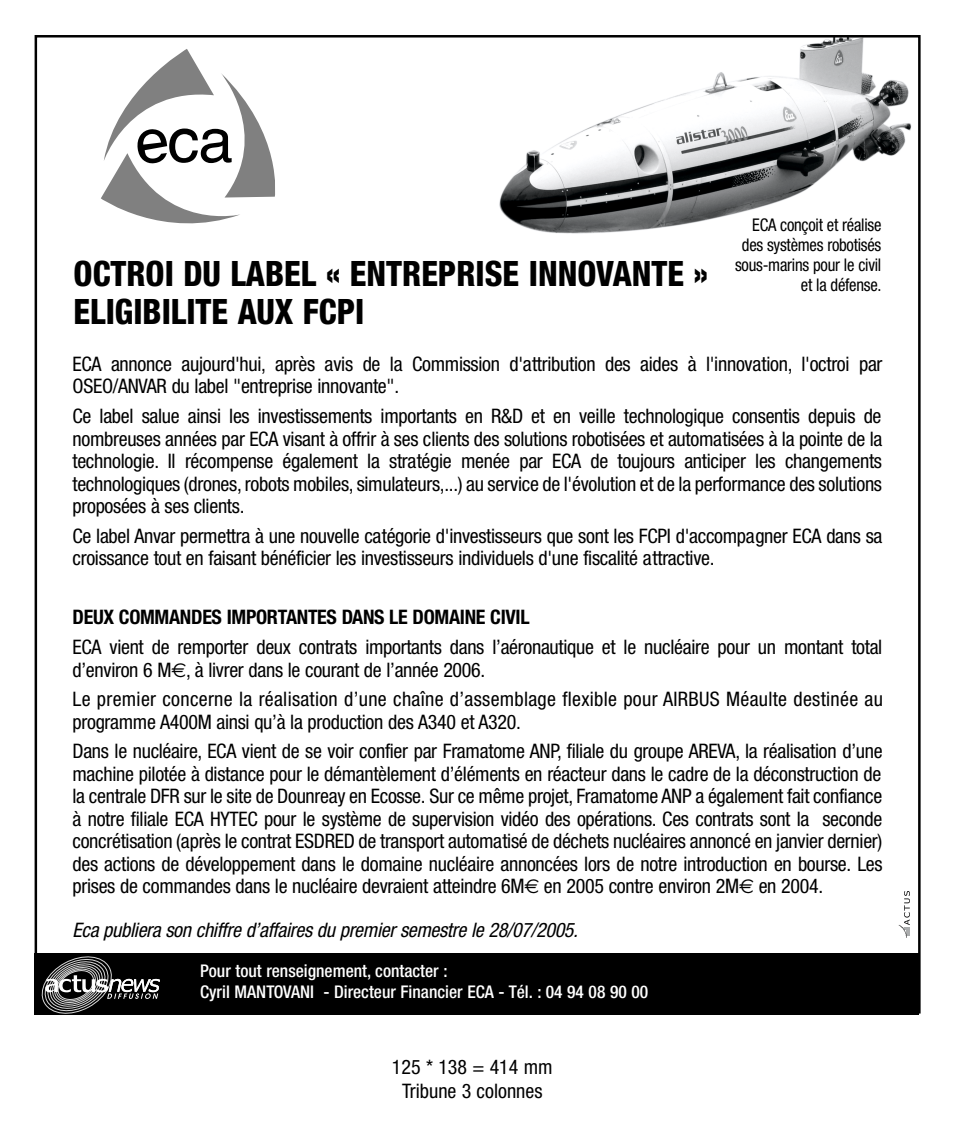
<style>
.page{position:relative;width:953px;height:1134px;background:#fff}
.page>*{position:absolute;margin:0;border:0;box-sizing:border-box;transform-origin:0 0}
.t1{font:800 condensed 35px/37.5px "Helvetica Neue";color:#000;scale:.95 1}
.t2{font:condensed 20px/22.5px "Helvetica Neue";letter-spacing:-.015em;color:#000}
.t3{font:condensed 20px/22.5px "Helvetica Neue";letter-spacing:.015em;color:#000}
.t4{font:italic condensed 20px "Helvetica Neue";letter-spacing:-.015em;color:#000}
.t5{font:700 condensed 20px "Helvetica Neue";letter-spacing:-.015em;color:#000}
.t6{font:500 condensed 17.5px/21px "Helvetica Neue";color:#fff}
.t7{font:condensed 17.5px/20px "Helvetica Neue";letter-spacing:-.015em;color:#000;text-align:right;scale:.95 1}
.s1{font-family:"Euro Sans";font-stretch:normal}
</style>
<div class="page">
<img style="left:499px;top:38px;width:413px;height:196px">
<svg style="left:101px;top:49px;width:174px;height:175px"></svg>
<div style="left:35px;top:953px;width:883px;height:61px;background:#000"></div>
<svg style="left:41px;top:956px;width:119px;height:58px"></svg>
<svg style="left:898px;top:891px;width:12px;height:47px"></svg>
<h1 class="t1" style="left:74px;top:258px;width:670px">OCTROI DU LABEL « ENTREPRISE INNOVANTE »<br>ELIGIBILITE AUX FCPI</h1>
<p class="t7" style="left:735px;top:216px;width:156px">ECA conçoit et réalise des systèmes robotisés sous-marins pour le civil et la défense.</p>
<p class="t2" style="left:73px;top:354px;width:811px">ECA annonce aujourd'hui, après avis de la Commission d'attribution des aides à l'innovation, l'octroi par<br>OSEO/ANVAR du label "entreprise innovante".</p>
<p class="t2" style="left:73px;top:406px;width:811px;text-align:justify">Ce label salue ainsi les investissements importants en R&amp;D et en veille technologique consentis depuis de nombreuses années par ECA visant à offrir à ses clients des solutions robotisées et automatisées à la pointe de la technologie. Il récompense également la stratégie menée par ECA de toujours anticiper les changements technologiques (drones, robots mobiles, simulateurs,...) au service de l'évolution et de la performance des solutions proposées à ses clients.</p>
<p class="t2" style="left:73px;top:526px;width:811px">Ce label Anvar permettra à une nouvelle catégorie d'investisseurs que sont les FCPI d'accompagner ECA dans sa croissance tout en faisant bénéficier les investisseurs individuels d'une fiscalité attractive.</p>
<p class="t5" style="left:73px;top:610px;width:459px">DEUX COMMANDES IMPORTANTES DANS LE DOMAINE CIVIL</p>
<p class="t2" style="left:73px;top:637px;width:811px">ECA vient de remporter deux contrats importants dans l’aéronautique et le nucléaire pour un montant total d’environ 6 M<span class="s1">€</span>, à livrer dans le courant de l’année 2006.</p>
<p class="t3" style="left:73px;top:689px;width:812px">Le premier concerne la réalisation d’une chaîne d’assemblage flexible pour AIRBUS Méaulte destinée au programme A400M ainsi qu’à la production des A340 et A320.</p>
<p class="t2" style="left:73px;top:741px;width:811px;text-align:justify">Dans le nucléaire, ECA vient de se voir confier par Framatome ANP, filiale du groupe AREVA, la réalisation d’une machine pilotée à distance pour le démantèlement d’éléments en réacteur dans le cadre de la déconstruction de la centrale DFR sur le site de Dounreay en Ecosse. Sur ce même projet, Framatome ANP a également fait confiance à notre filiale ECA HYTEC pour le système de supervision vidéo des opérations. Ces contrats sont la seconde concrétisation (après le contrat ESDRED de transport automatisé de déchets nucléaires annoncé en janvier dernier) des actions de développement dans le domaine nucléaire annoncées lors de notre introduction en bourse. Les prises de commandes dans le nucléaire devraient atteindre 6M<span class="s1">€</span> en 2005 contre environ 2M<span class="s1">€</span> en 2004.</p>
<p class="t4" style="left:73px;top:922px;width:511px">Eca publiera son chiffre d’affaires du premiersemestre le 28/07/2005.</p>
<p class="t6" style="left:200px;top:961px;width:450px">Pour tout renseignement, contacter :<br>Cyril MANTOVANI - Directeur Financier ECA - Tél. : 04 94 08 90 00</p>
<p class="t2" style="left:392px;top:1056px;width:162px;line-height:24px;text-align:center">125 * 138 = 414 mm<br>Tribune 3 colonnes</p>
</div>
